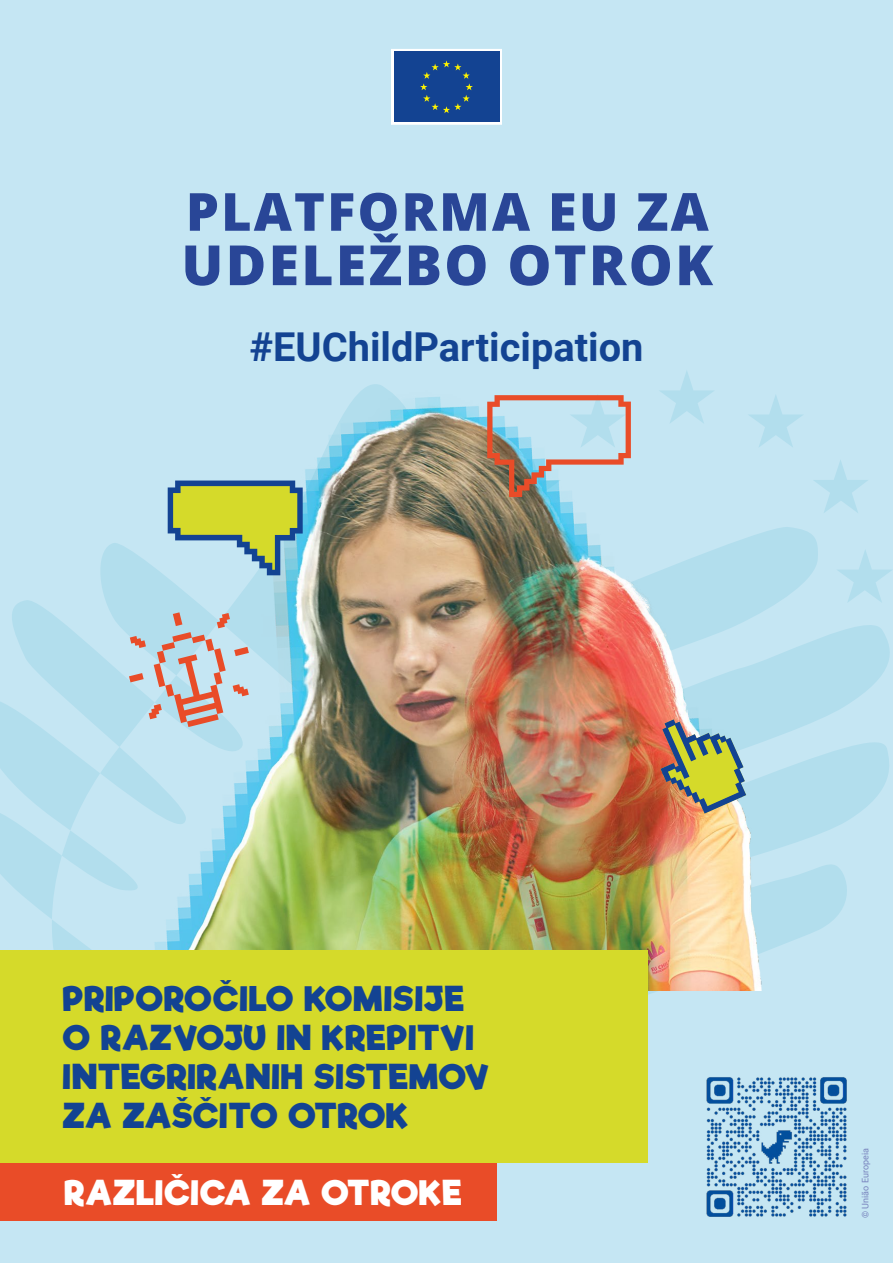
<style>
.page{position:relative;width:893px;height:1263px;background:#c5e6f3}
.page>*{position:absolute;margin:0;border:0;box-sizing:border-box;transform-origin:0 0}
.t1{font:800 55.5px "Open Sans";letter-spacing:.04em;color:#294697}
.t2{font:800 52.5px "Open Sans";letter-spacing:.04em;color:#294697}
.EUChildParticipation_roboto{font:700 39.75px "Roboto";color:#134392}
.t3{font:700 33px/39px "Riffic";color:#134392}
.t4{font:700 33px "Riffic";color:#fff}
.image_copyright{font:9px "Roboto";color:#7883bd}
</style>
<div class="page">
<svg style="left:51px;top:920px;width:76px;height:31px"></svg>
<svg style="left:648px;top:603px;width:242px;height:392px"></svg>
<svg style="left:685px;top:371px;width:207px;height:232px"></svg>
<img style="left:127px;top:377px;width:639px;height:614px">
<svg style="left:487px;top:395px;width:144px;height:102px"></svg>
<svg style="left:0;top:480px;width:303px;height:439px"></svg>
<svg style="left:660px;top:719px;width:86px;height:94px;background:#a4a370"></svg>
<div style="left:0;top:951px;width:648px;height:212px;background:#d5da2a"></div>
<div style="left:0;top:1163px;width:496px;height:57px;background:#e94c28"></div>
<img style="left:706px;top:1077px;width:141px;height:140px">
<svg style="left:391px;top:49px;width:111px;height:76px;background:#315b9a"></svg>
<p class="t2" style="left:186px;top:172px;width:524px">PLATFORMA EU ZA</p>
<p class="t1" style="left:181px;top:223px;width:533px">UDELEŽBO OTROK</p>
<p class="EUChildParticipation_roboto" style="left:249px;top:319px;width:395px">#EUChildParticipation</p>
<p class="t3" style="left:62px;top:980px;width:429px">PRIPOROČILO KOMISIJE<br>O RAZVOJU IN KREPITVI<br>INTEGRIRANIH SISTEMOV<br>ZA ZAŠČITO OTROK</p>
<p class="t4" style="left:64px;top:1172px;width:400px">RAZLIČICA ZA OTROKE</p>
<p class="image_copyright" style="left:859px;top:1218px;width:71px;rotate:-90deg">© União Europeia</p>
</div>
